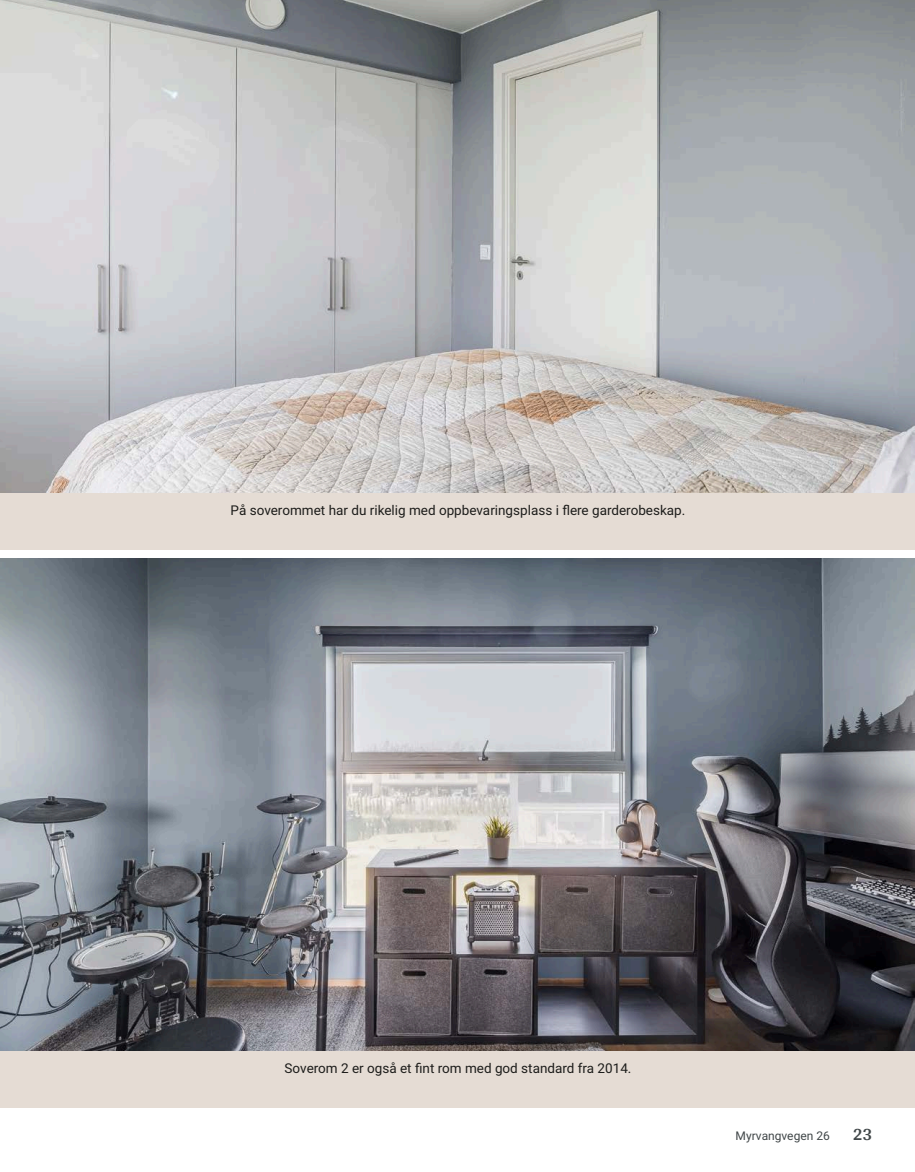
<style>
.page{position:relative;width:915px;height:1172px;background:#fff}
.page>*{position:absolute;margin:0;border:0;box-sizing:border-box;transform-origin:0 0}
.t1{font:700 18px "Arya";color:#414749}
.t2{font:13.5px "Roboto Vitec";color:#1d1d1b}
.t3{font:12px "Roboto Vitec";color:#414749}
</style>
<div class="page">
<div style="left:0;top:492px;width:914px;height:58px;background:#e5dcd4"></div>
<div style="left:0;top:1050px;width:914px;height:58px;background:#e5dcd4"></div>
<img style="left:0;top:0;width:914px;height:492px">
<img style="left:0;top:558px;width:914px;height:492px">
<p class="t2" style="left:230px;top:501px;width:456px">På soverommet har du rikelig med oppbevaringsplass i flere garderobeskap.</p>
<p class="t2" style="left:284px;top:1059px;width:348px">Soverom 2 er også et fint rom med god standard fra 2014.</p>
<p class="t3" style="left:735px;top:1127px;width:96px">Myrvangvegen 26</p>
<h1 class="t1" style="left:852px;top:1123px;width:21px">23</h1>
</div>
